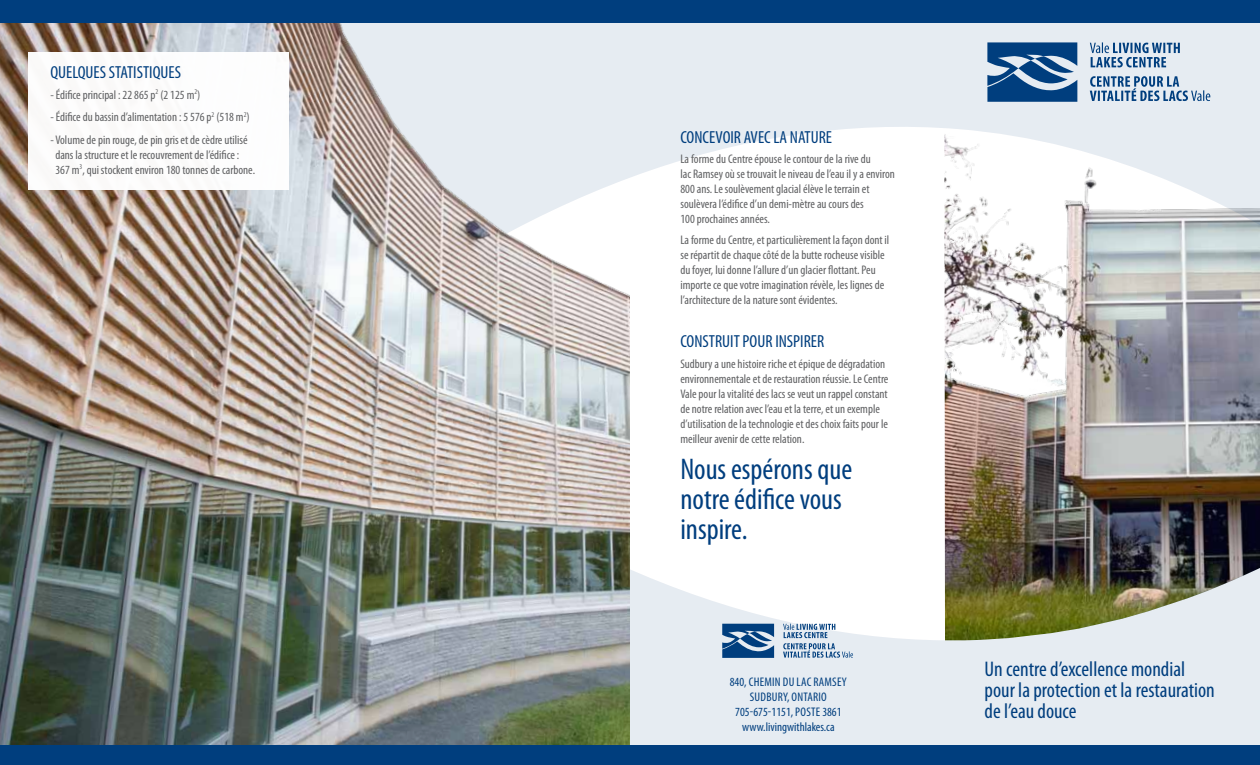
<style>
.page{position:relative;width:1260px;height:765px;background:#fff}
.page>*{position:absolute;margin:0;border:0;box-sizing:border-box;transform-origin:0 0}
.t1{font:condensed 30px/30px "Myriad Pro";color:#003e7e}
.t2{font:condensed 21.25px/21.2px "Myriad Pro";color:#003e7e}
.t3{font:condensed 17.5px "Myriad Pro";color:#003e7e}
.t4{font:condensed 12.5px/15px "Myriad Pro";color:#5f6062}
.t5{font:condensed 12.5px "Myriad Pro";color:#003e7e}
</style>
<div class="page">
<div style="left:630px;top:666px;width:630px;height:79px;background:#e6ecf2"></div>
<img style="left:630px;top:22px;width:630px;height:644px">
<img style="left:0;top:22px;width:630px;height:723px">
<div style="left:0;top:0;width:1260px;height:22px;background:#003e7e"></div>
<div style="left:0;top:745px;width:1260px;height:20px;background:#003e7e"></div>
<div style="left:28px;top:52px;width:261px;height:138px;background:#fff"></div>
<svg style="left:1090px;top:76px;width:120px;height:25px;background:#9ab3cb"></svg>
<svg style="left:1090px;top:42px;width:90px;height:25px;background:#95afc9"></svg>
<svg style="left:987px;top:42px;width:90px;height:60px;background:#3b6b9b"></svg>
<svg style="left:783px;top:624px;width:70px;height:34px;background:#aec2d5"></svg>
<svg style="left:722px;top:624px;width:52px;height:34px;background:#3a6a9b"></svg>
<h3 class="t3" style="left:50px;top:62px;width:132px">QUELQUES STATISTIQUES</h3>
<p class="t4" style="left:50px;top:87px;width:152px">- Édifice principal : 22 865 p<sup>2</sup> (2 125 m<sup>2</sup>)</p>
<p class="t4" style="left:50px;top:109px;width:201px">- Édifice du bassin d’alimentation : 5 576 p<sup>2</sup> (518 m<sup>2</sup>)</p>
<p class="t4" style="left:55px;top:132px;width:201px;text-indent:-5px">- Volume de pin rouge, de pin gris et de cèdre utilisé dans la structure et le recouvrement de l’édifice :<br>367 m<sup>3</sup>, qui stockent environ 180 tonnes de carbone.</p>
<h3 class="t3" style="left:680px;top:126px;width:153px">CONCEVOIR AVEC LA NATURE</h3>
<p class="t4" style="left:680px;top:152px;width:216px">La forme du Centre épouse le contour de la rive du<br>lac Ramsey où se trouvait le niveau de l’eau il y a environ 800 ans. Le soulèvement glacial élève le terrain et soulèvera l’édifice d’un demi-mètre au cours des<br>100 prochaines années.</p>
<p class="t4" style="left:680px;top:232px;width:210px">La forme du Centre, et particulièrement la façon dont il se répartit de chaque côté de la butte rocheuse visible du foyer, lui donne l’allure d’un glacier flottant. Peu importe ce que votre imagination révèle, les lignes de l’architecture de la nature sont évidentes.</p>
<h3 class="t3" style="left:680px;top:331px;width:145px">CONSTRUIT POUR INSPIRER</h3>
<p class="t4" style="left:680px;top:356px;width:210px">Sudbury a une histoire riche et épique de dégradation environnementale et de restauration réussie. Le Centre Vale pour la vitalité des lacs se veut un rappel constant de notre relation avec l’eau et la terre, et un exemple d’utilisation de la technologie et des choix faits pour le meilleur avenir de cette relation.</p>
<h1 class="t1" style="left:680px;top:453px;width:173px">Nous espérons que notre édifice vous inspire.</h1>
<p class="t5" style="left:730px;top:674px;width:26px">840, chemin</p>
<p class="t5" style="left:783px;top:674px;width:65px">dulac ramsey</p>
<p class="t5" style="left:750px;top:689px;width:54px">Sudbury, Ontario</p>
<p class="t5" style="left:735px;top:704px;width:108px">705-675-1151, poste 3861</p>
<p class="t5" style="left:742px;top:719px;width:94px">www.livingwithlakes.ca</p>
<h2 class="t2" style="left:985px;top:658px;width:232px">Un centre d’excellence mondial pour la protection et la restauration de l’eau douce</h2>
</div>
